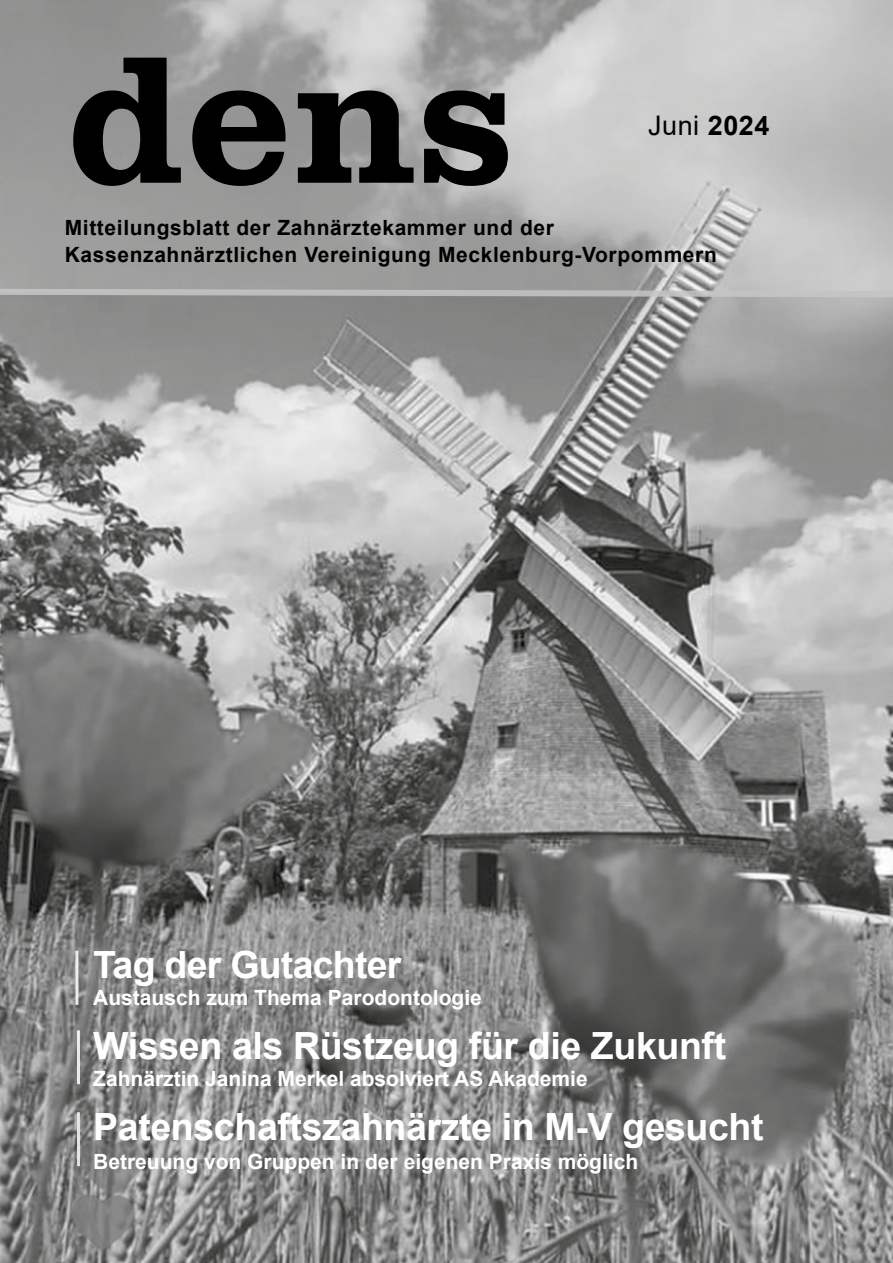
<style>
.page{position:relative;width:893px;height:1263px;background:#fff}
.page>*{position:absolute;margin:0;border:0;box-sizing:border-box;transform-origin:0 0}
.t1{font:700 187.5px "Clarendon LT";color:#000}
.t2{font:700 37.5px "Arial";letter-spacing:-.01em;color:#fff}
.t3{font:27px "Arial";color:#000}
.t4{font:700 21px "Arial";color:#fff}
.t5{font:700 21px/27px "Arial";letter-spacing:.03em;color:#000}
.s1{font-weight:700}
</style>
<div class="page">
<img style="left:0;top:299px;width:893px;height:964px">
<svg style="left:0;top:0;width:893px;height:287px;background:#afafaf"></svg>
<svg style="left:0;top:287px;width:893px;height:12px;background:#adadac"></svg>
<hr style="left:75px;top:951px;width:3px;height:54px;background:#fff">
<hr style="left:77px;top:1030px;width:3px;height:54px;background:#fff">
<hr style="left:77px;top:1112px;width:3px;height:54px;background:#f4f4f4">
<h1 class="t1" style="left:67px;top:13px;width:449px">dens</h1>
<p class="t3" style="left:648px;top:107px;width:123px">Juni <span class="s1">2024</span></p>
<p class="t5" style="left:65px;top:214px;width:654px">Mitteilungsblatt der Zahnärztekammer und der<br>Kassenzahnärztlichen Vereinigung Mecklenburg-Vorpommern</p>
<h2 class="t2" style="left:93px;top:939px;width:310px">Tag der Gutachter</h2>
<p class="t4" style="left:93px;top:983px;width:390px">Austausch zum Thema Parodontologie</p>
<h2 class="t2" style="left:93px;top:1020px;width:634px">Wissen als Rüstzeug für die Zukunft</h2>
<p class="t4" style="left:93px;top:1064px;width:496px">Zahnärztin Janina Merkel absolviert AS Akademie</p>
<h2 class="t2" style="left:93px;top:1101px;width:672px">Patenschaftszahnärzte in M-V gesucht</h2>
<p class="t4" style="left:93px;top:1146px;width:546px">Betreuung von Gruppen in der eigenen Praxis möglich</p>
</div>
